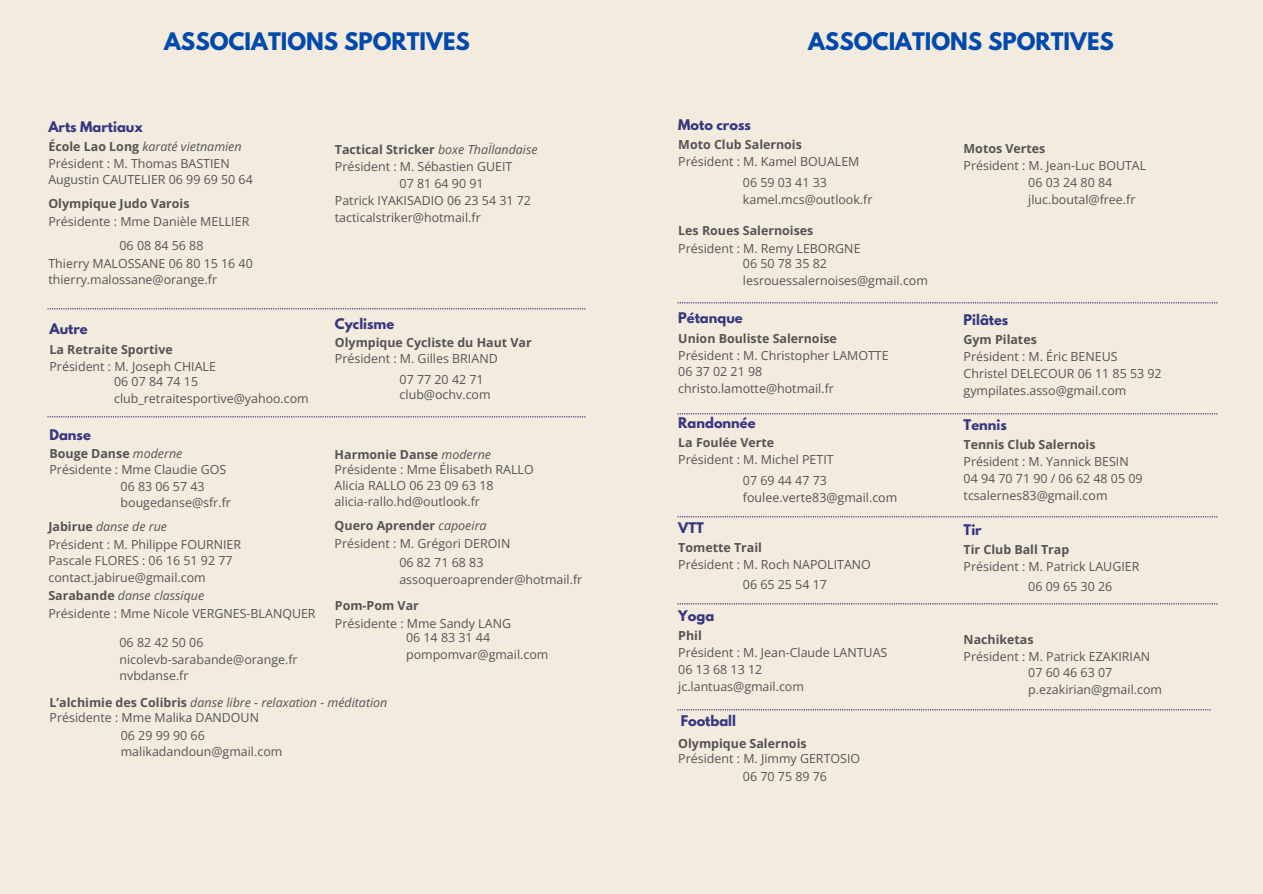
<style>
.page{position:relative;width:1263px;height:894px;background:#fff}
.page>*{position:absolute;margin:0;border:0;box-sizing:border-box;transform-origin:0 0}
.t1{font:700 21.45px "League Spartan";color:#004aad}
.t2{font:700 13.05px "League Spartan";color:#363780}
.t3{font:12.45px/16.8px "Open Sans";color:#545454}
.t4{font:700 12.45px/15.8px "Open Sans";color:#545454}
.t5{font:italic 12.45px "Open Sans";color:#545454}
.s1{font-weight:700}
.s2{font-style:italic}
.s3{font-weight:400}
.s4{font-weight:400;font-style:italic}
.s5{font-weight:700;font-style:normal}
</style>
<div class="page">
<div style="left:0;top:0;width:1263px;height:893px;background:#f4ebdf"></div>
<img style="left:47px;top:308px;width:539px;height:2px">
<img style="left:47px;top:416px;width:539px;height:2px">
<img style="left:677px;top:302px;width:541px;height:2px">
<img style="left:677px;top:413px;width:541px;height:2px">
<img style="left:677px;top:516px;width:541px;height:2px">
<img style="left:677px;top:603px;width:541px;height:2px">
<img style="left:677px;top:709px;width:534px;height:2px">
<h1 class="t1" style="left:164px;top:31px;width:307px">ASSOCIATIONS SPORTIVES</h1>
<h1 class="t1" style="left:808px;top:31px;width:307px">ASSOCIATIONS SPORTIVES</h1>
<p class="t2" style="left:48px;top:120px;width:96px">Arts Martiaux</p>
<p class="t3" style="left:48px;top:137px;width:206px"><span class="s1">École Lao Long</span> <span class="s2">karaté vietnamien<br></span>Président : M. Thomas BASTIEN<br>Augustin CAUTELIER 06 99 69 50 64</p>
<p class="t4" style="left:48px;top:195px;width:143px">Olympique Judo Varois</p>
<p class="t3" style="left:48px;top:213px;width:202px">Présidente : Mme Danièle MELLIER</p>
<p class="t3" style="left:120px;top:237px;width:85px">06 08 84 56 88</p>
<p class="t3" style="left:48px;top:255px;width:206px">Thierry MALOSSANE 06 80 15 16 40</p>
<p class="t3" style="left:48px;top:270px;width:170px">thierry.malossane@orange.fr</p>
<p class="t3" style="left:335px;top:141px;width:204px"><span class="s1">Tactical Stricker</span> <span class="s2">boxe ThaÏlandaise<br></span>Président : M. Sébastien GUEIT</p>
<p class="t3" style="left:400px;top:175px;width:85px">07 81 64 90 91</p>
<p class="t3" style="left:335px;top:192px;width:198px">Patrick IYAKISADIO 06 23 54 31 72 tacticalstriker@hotmail.fr</p>
<p class="t2" style="left:335px;top:317px;width:61px">Cyclisme</p>
<p class="t4" style="left:335px;top:334px;width:198px">Olympique Cycliste du Haut Var<br><span class="s3">Président : M. Gilles BRIAND</span></p>
<p class="t2" style="left:49px;top:322px;width:40px">Autre</p>
<p class="t3" style="left:49px;top:340px;width:168px"><span class="s1">La Retraite Sportive<br></span>Président : M. Joseph CHIALE</p>
<p class="t3" style="left:114px;top:372px;width:196px">06 07 84 74 15 club_retraitesportive@yahoo.com</p>
<p class="t3" style="left:400px;top:371px;width:93px;line-height:15.8px">07 77 20 42 71 club@ochv.com</p>
<p class="t2" style="left:678px;top:118px;width:74px">Moto cross</p>
<p class="t3" style="left:678px;top:136px;width:183px"><span class="s1">Moto Club Salernois<br></span>Président : M. Kamel BOUALEM</p>
<p class="t3" style="left:743px;top:173px;width:131px">06 59 03 41 33 kamel.mcs@outlook.fr</p>
<p class="t4" style="left:678px;top:222px;width:137px">Les Roues Salernoises</p>
<p class="t3" style="left:678px;top:240px;width:184px">Président : M. Remy LEBORGNE</p>
<p class="t3" style="left:743px;top:255px;width:85px">06 50 78 35 82</p>
<p class="t3" style="left:743px;top:272px;width:186px">lesrouessalernoises@gmail.com</p>
<p class="t2" style="left:678px;top:311px;width:66px">Pétanque</p>
<p class="t3" style="left:678px;top:329px;width:212px"><span class="s1">Union Bouliste Salernoise<br></span>Président : M. Christopher LAMOTTE<br>06 37 02 21 98 christo.lamotte@hotmail.fr</p>
<p class="t2" style="left:678px;top:416px;width:79px">Randonnée</p>
<p class="t3" style="left:678px;top:434px;width:157px"><span class="s1">La Foulée Verte<br></span>Président : M. Michel PETIT</p>
<p class="t2" style="left:49px;top:428px;width:43px">Danse</p>
<p class="t3" style="left:49px;top:445px;width:178px;line-height:15.8px"><span class="s1">Bouge Danse</span> <span class="s2">moderne<br></span>Présidente : Mme Claudie GOS</p>
<p class="t3" style="left:335px;top:446px;width:201px;line-height:15.8px"><span class="s1">Harmonie Danse</span> <span class="s2">moderne<br></span>Présidente : Mme Élisabeth RALLO<br>Alicia RALLO 06 23 09 63 18 alicia-rallo.hd@outlook.fr</p>
<p class="t4" style="left:335px;top:516px;width:153px">Quero Aprender <span class="s4">capoeira</span></p>
<p class="t3" style="left:335px;top:534px;width:177px">Président : M. Grégori DEROIN</p>
<p class="t3" style="left:743px;top:471px;width:156px">07 69 44 47 73 foulee.verte83@gmail.com</p>
<p class="t3" style="left:121px;top:478px;width:112px;line-height:15.8px">06 83 06 57 43 bougedanse@sfr.fr</p>
<p class="t5" style="left:48px;top:517px;width:120px"><span class="s5">Jabirue</span> danse de rue</p>
<p class="t3" style="left:48px;top:535px;width:194px">Président : M. Philippe FOURNIER</p>
<p class="t3" style="left:48px;top:551px;width:186px">Pascale FLORES : 06 16 51 92 77</p>
<p class="t3" style="left:48px;top:568px;width:159px">contact.jabirue@gmail.com</p>
<p class="t5" style="left:48px;top:586px;width:157px"><span class="s5">Sarabande</span> danse classique</p>
<p class="t3" style="left:48px;top:604px;width:269px">Présidente : Mme Nicole VERGNES-BLANQUER</p>
<p class="t2" style="left:678px;top:521px;width:27px">VTT</p>
<p class="t3" style="left:678px;top:538px;width:194px"><span class="s1">Tomette Trail<br></span>Président : M. Roch NAPOLITANO</p>
<p class="t3" style="left:399px;top:553px;width:86px">06 82 71 68 83</p>
<p class="t3" style="left:399px;top:570px;width:184px">assoqueroaprender@hotmail.fr</p>
<p class="t4" style="left:335px;top:597px;width:85px">Pom-Pom Var</p>
<p class="t3" style="left:335px;top:614px;width:178px">Présidente : Mme Sandy LANG</p>
<p class="t3" style="left:743px;top:576px;width:85px">06 65 25 54 17</p>
<p class="t2" style="left:678px;top:609px;width:37px">Yoga</p>
<p class="t3" style="left:678px;top:626px;width:211px"><span class="s1">Phil<br></span>Président : M. Jean-Claude LANTUAS<br>06 13 68 13 12 jc.lantuas@gmail.com</p>
<p class="t2" style="left:681px;top:714px;width:57px">Football</p>
<p class="t3" style="left:406px;top:629px;width:86px">06 14 83 31 44</p>
<p class="t3" style="left:406px;top:646px;width:144px">pompomvar@gmail.com</p>
<p class="t3" style="left:120px;top:634px;width:85px">06 82 42 50 06</p>
<p class="t3" style="left:120px;top:650px;width:180px">nicolevb-sarabande@orange.fr</p>
<p class="t3" style="left:120px;top:666px;width:70px">nvbdanse.fr</p>
<p class="t5" style="left:50px;top:693px;width:339px"><span class="s5">L’alchimie des Colibris</span> danse libre - relaxation - méditation</p>
<p class="t3" style="left:50px;top:709px;width:211px">Présidente : Mme Malika DANDOUN</p>
<p class="t3" style="left:121px;top:726px;width:86px">06 29 99 90 66</p>
<p class="t3" style="left:121px;top:742px;width:163px">malikadandoun@gmail.com</p>
<p class="t3" style="left:678px;top:734px;width:183px;line-height:15.8px"><span class="s1">Olympique Salernois<br></span>Président : M. Jimmy GERTOSIO</p>
<p class="t3" style="left:743px;top:767px;width:86px">06 70 75 89 76</p>
<p class="t3" style="left:963px;top:140px;width:184px"><span class="s1">Motos Vertes<br></span>Président : M. Jean-Luc BOUTAL</p>
<p class="t3" style="left:1028px;top:173px;width:109px">06 03 24 80 84 jluc.boutal@free.fr</p>
<p class="t2" style="left:963px;top:313px;width:46px">Pilâtes</p>
<p class="t3" style="left:963px;top:331px;width:200px"><span class="s1">Gym Pilates<br></span>Président : M. Éric BENEUS<br>Christel DELECOUR 06 11 85 53 92 gympilates.asso@gmail.com</p>
<p class="t2" style="left:963px;top:418px;width:45px">Tennis</p>
<p class="t3" style="left:963px;top:435px;width:180px"><span class="s1">Tennis Club Salernois<br></span>Président : M. Yannick BESIN<br>04 94 70 71 90 / 06 62 48 05 09 tcsalernes83@gmail.com</p>
<p class="t2" style="left:963px;top:522px;width:20px">Tir</p>
<p class="t3" style="left:963px;top:540px;width:177px"><span class="s1">Tir Club Ball Trap<br></span>Président : M. Patrick LAUGIER</p>
<p class="t3" style="left:1028px;top:577px;width:85px">06 09 65 30 26</p>
<p class="t3" style="left:963px;top:630px;width:188px"><span class="s1">Nachiketas<br></span>Président : M. Patrick EZAKIRIAN</p>
<p class="t3" style="left:1028px;top:664px;width:135px">07 60 46 63 07 p.ezakirian@gmail.com</p>
</div>
